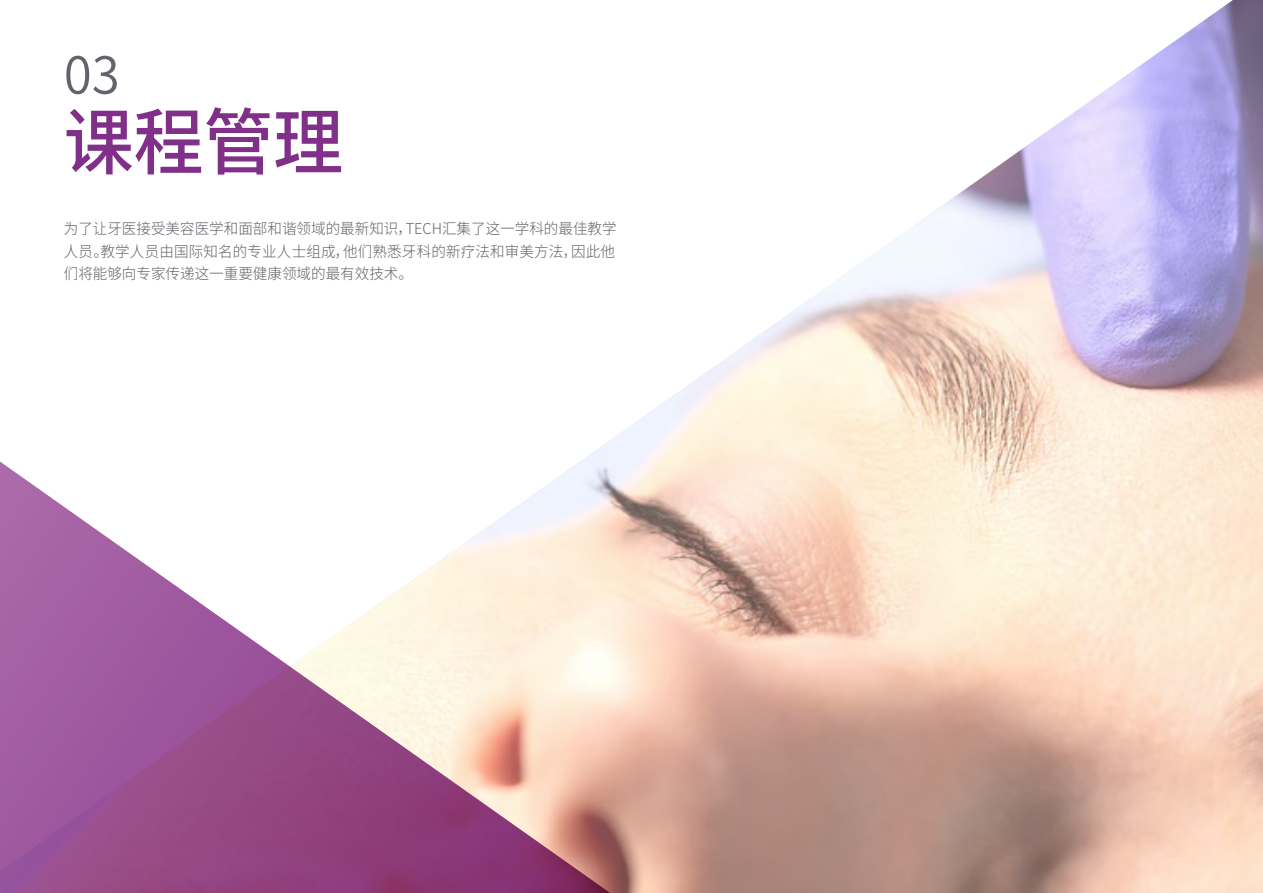
<style>
.page{position:relative;width:1263px;height:893px;background:#fff}
.page>*{position:absolute;margin:0;border:0;box-sizing:border-box;transform-origin:0 0}
.t1{font:500 72px "Source Han Sans CN";color:#813089}
.t2{font:52.5px "Source Han Sans CN";color:#61646a}
.t3{font:300 15px/22.5px "Source Han Sans CN";color:#61646a;text-align:justify}
</style>
<div class="page">
<img style="left:603px;top:0;width:660px;height:893px">
<svg style="left:0;top:446px;width:640px;height:447px"></svg>
<h2 class="t2" style="left:64px;top:45px;width:57px">03</h2>
<h1 class="t1" style="left:64px;top:102px;width:281px">课程管理</h1>
<p class="t3" style="left:64px;top:218px;width:554px">为了让牙医接受美容医学和面部和谐领域的最新知识，TECH汇集了这一学科的最佳教学人员。教学人员由国际知名的专业人士组成，他们熟悉牙科的新疗法和审美方法，因此他们将能够向专家传递这一重要健康领域的最有效技术。</p>
</div>
